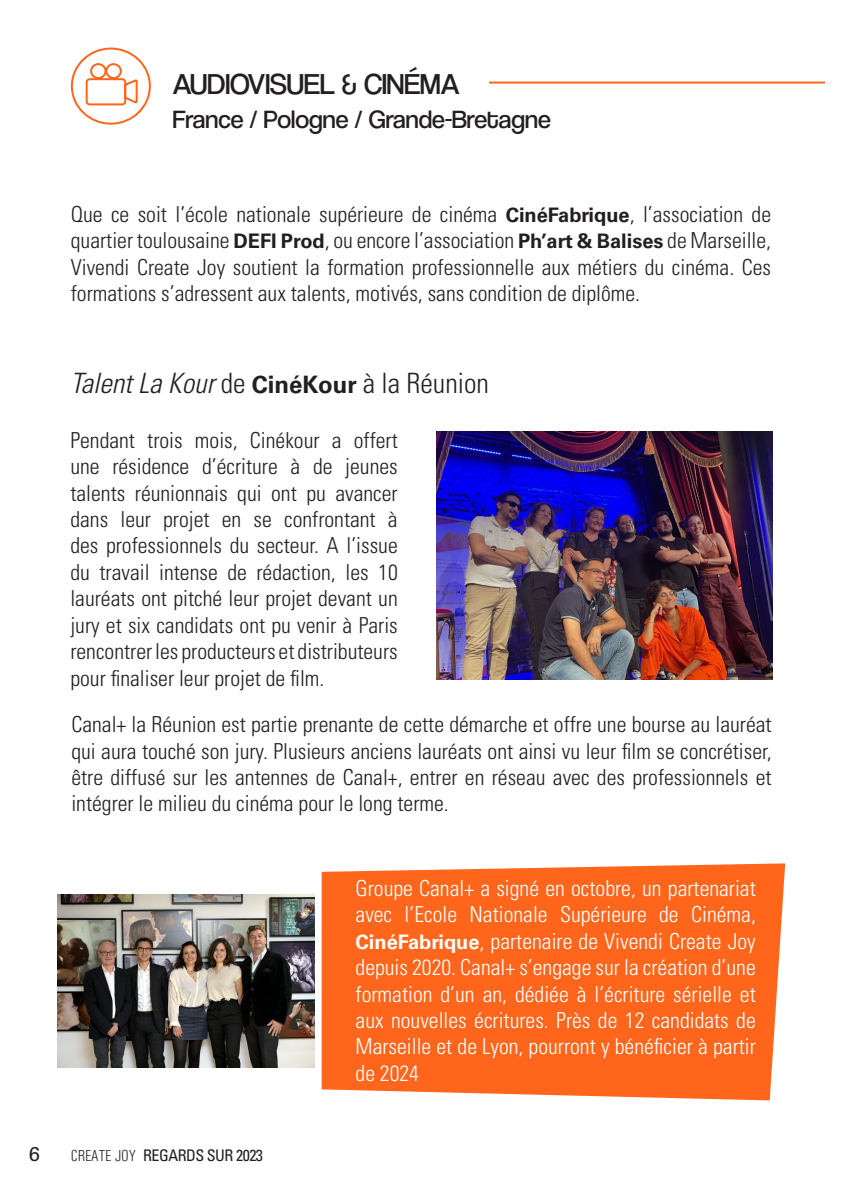
<style>
.page{position:relative;width:842px;height:1191px;background:#fff}
.page>*{position:absolute;margin:0;border:0;box-sizing:border-box;transform-origin:0 0}
.t1{font:30px "Coolvetica Bk";color:#231f20}
.t2{font:italic 300 condensed 28px "Univers LT Std";color:#231f20}
.t3{font:26px "Coolvetica Bk";color:#231f20}
.t4{font:300 condensed 22px/26.4px "Univers LT Std";color:#231f20;text-align:justify}
.t5{font:300 condensed 22px/26.4px "Univers LT Std";color:#fff;text-align:justify}
.t6{font:20px "Univers LT Std";color:#231f20}
.t7{font:condensed 16px "Univers LT Std";letter-spacing:-.03em;color:#231f20}
.s1{font-weight:700;font-stretch:normal;font-size:20px}
.s2{font-style:normal}
.s3{font-weight:700;font-style:normal;font-stretch:normal;font-size:24px}
.s4{font-family:"Univers";font-weight:300}
</style>
<div class="page">
<svg style="left:70px;top:47px;width:81px;height:78px"></svg>
<hr style="left:489px;top:82px;width:336px;height:2px;background:#ff661c">
<div style="left:322px;top:863px;width:463px;height:237px;background:#ff661c"></div>
<img style="left:58px;top:894px;width:256px;height:173px">
<img style="left:436px;top:432px;width:336px;height:248px">
<p class="t1" style="left:173px;top:66px;width:288px">AUDIOVISUEL &amp; CINÉMA</p>
<p class="t3" style="left:173px;top:104px;width:379px">France / Pologne / Grande-Bretagne</p>
<p class="t4" style="left:71px;top:201px;width:702px">Que ce soit l’école nationale supérieure de cinéma <span class="s1">CinéFabrique</span>, l’association de quartier toulousaine <span class="s1">DEFI Prod</span>, ou encore l’association <span class="s1">Ph’art &amp; Balises</span> de Marseille, Vivendi Create Joy soutient la formation professionnelle aux métiers du cinéma. Ces formations s’adressent aux talents, motivés, sans condition de diplôme.</p>
<p class="t2" style="left:70px;top:366px;width:420px">Talent La Kour <span class="s2">de</span> <span class="s3">CinéKour</span> <span class="s2">à la Réunion</span></p>
<p class="t4" style="left:70px;top:427px;width:329px">Pendant trois mois, Cinékour a offert une résidence d’écriture à de jeunes talents réunionnais qui ont pu avancer dans leur projet en se confrontant à des professionnels du secteur. A l’issue du travail intense de rédaction, les 10 lauréats ont pitché leur projet devant un jury et six candidats ont pu venir à Paris rencontrer les producteurs et distributeurs pour finaliser leur projet de film.</p>
<p class="t4" style="left:71px;top:711px;width:702px">Canal+ la Réunion est partie prenante de cette démarche et offre une bourse au lauréat qui aura touché son jury. Plusieurs anciens lauréats ont ainsi vu leur film se concrétiser, être diffusé sur les antennes de Canal+, entrer en réseau avec des professionnels et intégrer le milieu du cinéma pour le long terme.</p>
<p class="t6" style="left:29px;top:1142px;width:13px">6</p>
<p class="t7" style="left:71px;top:1145px;width:194px"><span class="s4">CREATE JOY</span> REGARDS SUR 2023</p>
<p class="t5" style="left:356px;top:875px;width:402px">Groupe Canal+ a signé en octobre, un partenariat avec l’Ecole Nationale Supérieure de Cinéma, <span class="s1">CinéFabrique</span>, partenaire de Vivendi Create Joy depuis 2020. Canal+ s’engage sur la création d’une formation d’un an, dédiée à l’écriture sérielle et aux nouvelles écritures. Près de 12 candidats de Marseille et de Lyon, pourront y bénéficier à partir de 2024</p>
</div>
